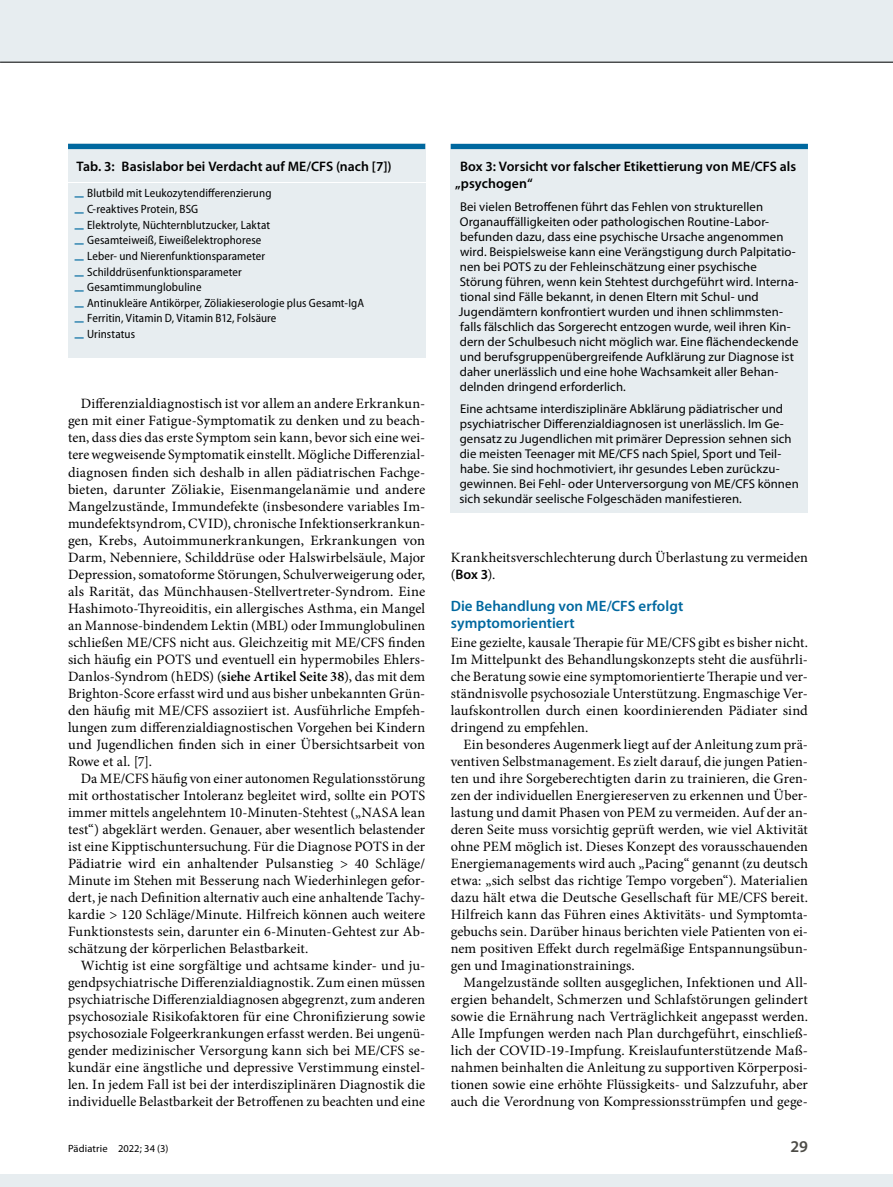
<style>
.page{position:relative;width:893px;height:1187px;background:#fff}
.page>*{position:absolute;margin:0;border:0;box-sizing:border-box;transform-origin:0 0}
.t1{font:600 16.5px "Myriad Pro";color:#4d4c47}
.SectionHeading_1_x{font:600 15px/17px "Myriad Pro";color:#00689f}
.Para_Indent{font:14.25px/17px "Minion Pro";letter-spacing:.005em;color:#000;text-align:justify}
.Para_x{font:14.25px/17px "Minion Pro";color:#000;text-align:justify}
.Box_Heading_x{font:600 13.8px/17.2px "Myriad Pro";letter-spacing:.005em;color:#000}
.Para_Indent-2{font:600 13.8px "Myriad Pro";color:#000}
.Para_Box{font:12.75px/15px "Myriad Pro";letter-spacing:.005em;color:#000}
.t2{font:semi-condensed 12px "Myriad Pro";letter-spacing:.01em;color:#000}
.t3{font:10.5px "Myriad Pro";letter-spacing:.01em;color:#000}
.s1{font-weight:700;font-stretch:normal;color:#00689f}
.s2{font-weight:600}
.s3{font-family:"Minion Pro";font-weight:400;font-size:14.25px}
</style>
<div class="page">
<div style="left:0;top:0;width:893px;height:62px;background:#e7edf0"></div>
<div style="left:0;top:1174px;width:893px;height:12px;background:#e7edf0"></div>
<div style="left:68px;top:183px;width:357px;height:174px;background:#e7edf0"></div>
<div style="left:68px;top:144px;width:357px;height:38px;background:#e7edf0"></div>
<div style="left:68px;top:144px;width:357px;height:5px;background:#00689f"></div>
<div style="left:451px;top:144px;width:357px;height:368px;background:#e7edf0"></div>
<div style="left:451px;top:144px;width:357px;height:5px;background:#00689f"></div>
<hr style="left:0;top:62px;width:893px;height:1px;background:#000">
<p class="Box_Heading_x" style="left:77px;top:157px;width:317px">Tab. 3: Basislabor bei Verdacht auf ME/CFS (nach [7])</p>
<p class="Box_Heading_x" style="left:455px;top:157px;width:343px;text-indent:5px">Box 3: Vorsicht vor falscher Etikettierung von ME/CFS als „psychogen“</p>
<p class="Para_Box" style="left:459px;top:199px;width:341px">Bei vielen Betroffenen führt das Fehlen von strukturellen Organauffälligkeiten oder pathologischen Routine-Labor&shy;befunden dazu, dass eine psychische Ursache angenommen wird. Beispielsweise kann eine Verängstigung durch Palpitatio&shy;nen bei POTS zu der Fehleinschätzung einer psychische Störung führen, wenn kein Stehtest durchgeführt wird. Interna&shy;tional sind Fälle bekannt, in denen Eltern mit Schul- und Jugendämtern konfrontiert wurden und ihnen schlimmsten&shy;falls fälschlich das Sorgerecht entzogen wurde, weil ihren Kin&shy;dern der Schulbesuch nicht möglich war. Eine flächendeckende und berufsgruppenübergreifende Aufklärung zur Diagnose ist daher unerlässlich und eine hohe Wachsamkeit aller Behan&shy;delnden dringend erforderlich.</p>
<p class="Para_Box" style="left:459px;top:400px;width:341px">Eine achtsame interdisziplinäre Abklärung pädiatrischer und psychiatrischer Differenzialdiagnosen ist unerlässlich. Im Ge&shy;gensatz zu Jugendlichen mit primärer Depression sehnen sich die meisten Teenager mit ME/CFS nach Spiel, Sport und Teil&shy;habe. Sie sind hochmotiviert, ihr gesundes Leben zurückzu&shy;gewinnen. Bei Fehl- oder Unterversorgung von ME/CFS können sich sekundär seelische Folgeschäden manifestieren.</p>
<p class="t2" style="left:74px;top:187px;width:199px"><span class="s1">—</span> Blutbild mit Leukozytendifferenzierung</p>
<p class="t2" style="left:74px;top:202px;width:125px"><span class="s1">—</span> C-reaktives Protein, BSG</p>
<p class="t2" style="left:74px;top:218px;width:197px"><span class="s1">—</span> Elektrolyte, Nüchternblutzucker, Laktat</p>
<p class="t2" style="left:74px;top:234px;width:189px"><span class="s1">—</span> Gesamteiweiß, Eiweißelektrophorese</p>
<p class="t2" style="left:74px;top:249px;width:192px"><span class="s1">—</span> Leber- und Nierenfunktionsparameter</p>
<p class="t2" style="left:74px;top:265px;width:169px"><span class="s1">—</span> Schilddrüsenfunktionsparameter</p>
<p class="t2" style="left:74px;top:281px;width:129px"><span class="s1">—</span> Gesamtimmunglobuline</p>
<p class="t2" style="left:74px;top:296px;width:291px"><span class="s1">—</span> Antinukleäre Antikörper, Zöliakieserologie plus Gesamt-IgA</p>
<p class="t2" style="left:74px;top:312px;width:204px"><span class="s1">—</span> Ferritin, Vitamin D, Vitamin B12, Folsäure</p>
<p class="t2" style="left:74px;top:327px;width:62px"><span class="s1">—</span> Urinstatus</p>
<p class="Para_Indent" style="left:68px;top:395px;width:359px;text-indent:13px">Differenzialdiagnostisch ist vor allem an andere Erkrankun&shy;gen mit einer Fatigue-Symptomatik zu denken und zu beach&shy;ten, dass dies das erste Symptom sein kann, bevor sich eine wei&shy;tere wegweisende Symptomatik einstellt. Mögliche Differenzial&shy;diagnosen finden sich deshalb in allen pädiatrischen Fachge&shy;bieten, darunter Zöliakie, Eisenmangelanämie und andere Mangelzustände, Immundefekte (insbesondere variables Im&shy;mundefektsyndrom, CVID), chronische Infektionserkrankun&shy;gen, Krebs, Autoimmunerkrankungen, Erkrankungen von Darm, Nebenniere, Schilddrüse oder Halswirbelsäule, Major Depression, somatoforme Störungen, Schulverweigerung oder, als Rarität, das Münchhausen-Stellvertreter-Syndrom. Eine Hashimoto-Thyreoiditis, ein allergisches Asthma, ein Mangel an Mannose-bindendem Lektin (MBL) oder Immunglobulinen schließen ME/CFS nicht aus. Gleichzeitig mit ME/CFS finden sich häufig ein POTS und eventuell ein hypermobiles Ehlers-Danlos-Syndrom (hEDS) (<span class="s2">siehe Artikel Seite 38</span>), das mit dem Brighton-Score erfasst wird und aus bisher unbekannten Grün&shy;den häufig mit ME/CFS assoziiert ist. Ausführliche Empfeh&shy;lungen zum differenzialdiagnostischen Vorgehen bei Kindern und Jugendlichen finden sich in einer Übersichtsarbeit von Rowe et al. [7].</p>
<p class="Para_Indent" style="left:68px;top:769px;width:359px;text-indent:13px">Da ME/CFS häufig von einer autonomen Regulationsstörung mit orthostatischer Intoleranz begleitet wird, sollte ein POTS immer mittels angelehntem 10-Minuten-Stehtest („NASA lean test“) abgeklärt werden. Genauer, aber wesentlich belastender ist eine Kipptischuntersuchung. Für die Diagnose POTS in der Pädiatrie wird ein anhaltender Pulsanstieg &gt; 40 Schläge/ Minute im Stehen mit Besserung nach Wiederhinlegen gefor&shy;dert, je nach Definition alternativ auch eine anhaltende Tachy&shy;kardie &gt; 120 Schläge/Minute. Hilfreich können auch weitere Funktionstests sein, darunter ein 6-Minuten-Gehtest zur Ab&shy;schätzung der körperlichen Belastbarkeit.</p>
<p class="Para_Indent" style="left:68px;top:957px;width:359px;text-indent:13px">Wichtig ist eine sorgfältige und achtsame kinder- und ju&shy;gendpsychiatrische Differenzialdiagnostik. Zum einen müssen psychiatrische Differenzialdiagnosen abgegrenzt, zum anderen psychosoziale Risikofaktoren für eine Chronifizierung sowie psychosoziale Folgeerkrankungen erfasst werden. Bei ungenü&shy;gender medizinischer Versorgung kann sich bei ME/CFS se&shy;kundär eine ängstliche und depressive Verstimmung einstel&shy;len. In jedem Fall ist bei der interdisziplinären Diagnostik die individuelle Belastbarkeit der Betroffenen zu beachten und eine</p>
<p class="Para_Indent" style="left:451px;top:548px;width:359px">Krankheitsverschlechterung durch Überlastung zu vermeiden</p>
<p class="Para_Indent-2" style="left:451px;top:565px;width:46px"><span class="s3">(</span>Box 3<span class="s3">).</span></p>
<p class="SectionHeading_1_x" style="left:451px;top:597px;width:234px">Die Behandlung von ME/CFS erfolgt symptomorientiert</p>
<p class="Para_x" style="left:451px;top:633px;width:359px">Eine gezielte, kausale Therapie für ME/CFS gibt es bisher nicht.<br>Im Mittelpunkt des Behandlungskonzepts steht die ausführli&shy;che Beratung sowie eine symptomorientierte Therapie und ver&shy;ständnisvolle psychosoziale Unterstützung. Engmaschige Ver&shy;laufskontrollen durch einen koordinierenden Pädiater sind dringend zu empfehlen.</p>
<p class="Para_Indent" style="left:451px;top:735px;width:359px;text-indent:13px">Ein besonderes Augenmerk liegt auf der Anleitung zum prä&shy;ventiven Selbstmanagement. Es zielt darauf, die jungen Patien&shy;ten und ihre Sorgeberechtigten darin zu trainieren, die Gren&shy;zen der individuellen Energiereserven zu erkennen und Über&shy;lastung und damit Phasen von PEM zu vermeiden. Auf der an&shy;deren Seite muss vorsichtig geprüft werden, wie viel Aktivität ohne PEM möglich ist. Dieses Konzept des vorausschauenden Energiemanagements wird auch „Pacing“ genannt (zu deutsch etwa: „sich selbst das richtige Tempo vorgeben“). Materialien dazu hält etwa die Deutsche Gesellschaft für ME/CFS bereit.<br>Hilfreich kann das Führen eines Aktivitäts- und Symptomta&shy;gebuchs sein. Darüber hinaus berichten viele Patienten von ei&shy;nem positiven Effekt durch regelmäßige Entspannungsübun&shy;gen und Imaginationstrainings.</p>
<p class="Para_Indent" style="left:451px;top:974px;width:359px;text-indent:13px">Mangelzustände sollten ausgeglichen, Infektionen und All&shy;ergien behandelt, Schmerzen und Schlafstörungen gelindert sowie die Ernährung nach Verträglichkeit angepasst werden.<br>Alle Impfungen werden nach Plan durchgeführt, einschließ&shy;lich der COVID-19-Impfung. Kreislaufunterstützende Maß&shy;nahmen beinhalten die Anleitung zu supportiven Körperposi&shy;tionen sowie eine erhöhte Flüssigkeits- und Salzzufuhr, aber auch die Verordnung von Kompressionsstrümpfen und gege-</p>
<p class="t3" style="left:68px;top:1141px;width:102px">Pädiatrie 2022; 34 (3)</p>
<p class="t1" style="left:790px;top:1135px;width:19px">29</p>
</div>
